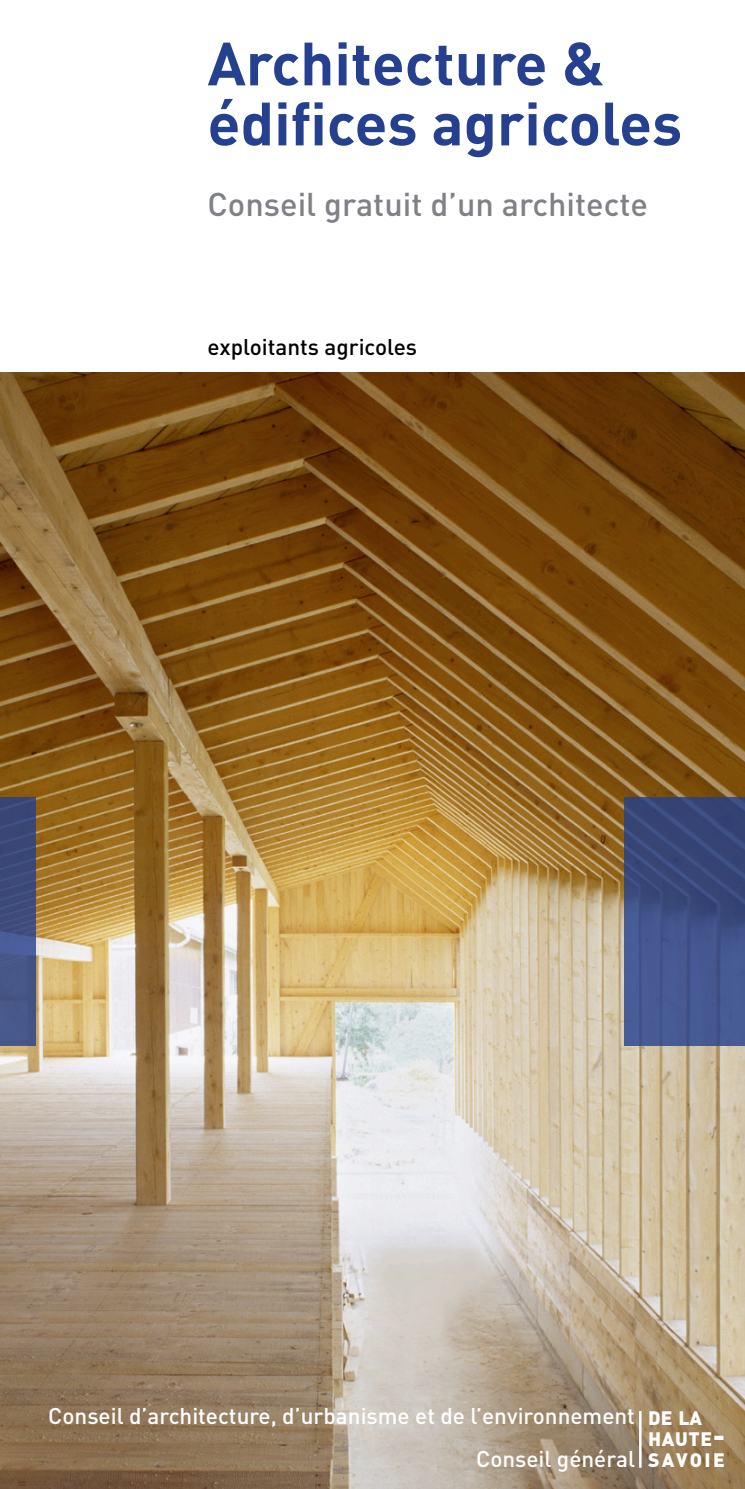
<style>
.page{position:relative;width:745px;height:1489px;background:#fff}
.page>*{position:absolute;margin:0;border:0;box-sizing:border-box;transform-origin:0 0}
._1_recto_titre{font:700 60px/60px "DIN";color:#24408e}
._2_recto_soustitre{font:500 32.5px "DIN";color:#7f8186}
._3_recto_Conseil{font:500 22.5px "DIN";color:#fff}
._3_recto_participant{font:500 22.5px "DIN";color:#000}
._3_recto_Conseil-2{font:900 19.25px "DIN";letter-spacing:.035em;color:#fff}
.s1{font-size:27.5px}
</style>
<div class="page">
<img style="left:0;top:372px;width:744px;height:1116px">
<svg style="left:0;top:797px;width:35px;height:248px"></svg>
<svg style="left:624px;top:797px;width:120px;height:248px"></svg>
<hr style="left:638px;top:1410px;width:3px;height:57px;background:#fff">
<p class="_1_recto_titre" style="left:207px;top:31px;width:476px">Architecture &amp; édifices agricoles</p>
<p class="_2_recto_soustitre" style="left:207px;top:183px;width:441px">Conseil gratuit d’un architecte</p>
<p class="_3_recto_participant" style="left:207px;top:332px;width:211px">exploitants agricoles</p>
<p class="_3_recto_Conseil" style="left:48px;top:1401px;width:587px">Conseil d’architecture, d’urbanisme et de l’environnement</p>
<p class="_3_recto_Conseil" style="left:476px;top:1444px;width:160px">Conseil général</p>
<p class="_3_recto_Conseil-2" style="left:647px;top:1404px;width:55px">DE LA</p>
<p class="_3_recto_Conseil-2" style="left:647px;top:1425px;width:78px">HAUTE<span class="s1">-</span></p>
<p class="_3_recto_Conseil-2" style="left:647px;top:1446px;width:78px">SAVOIE</p>
<p class="_3_recto_Conseil" style="left:527px;top:1444px;width:172px">de Haute-Savoie</p>
</div>
